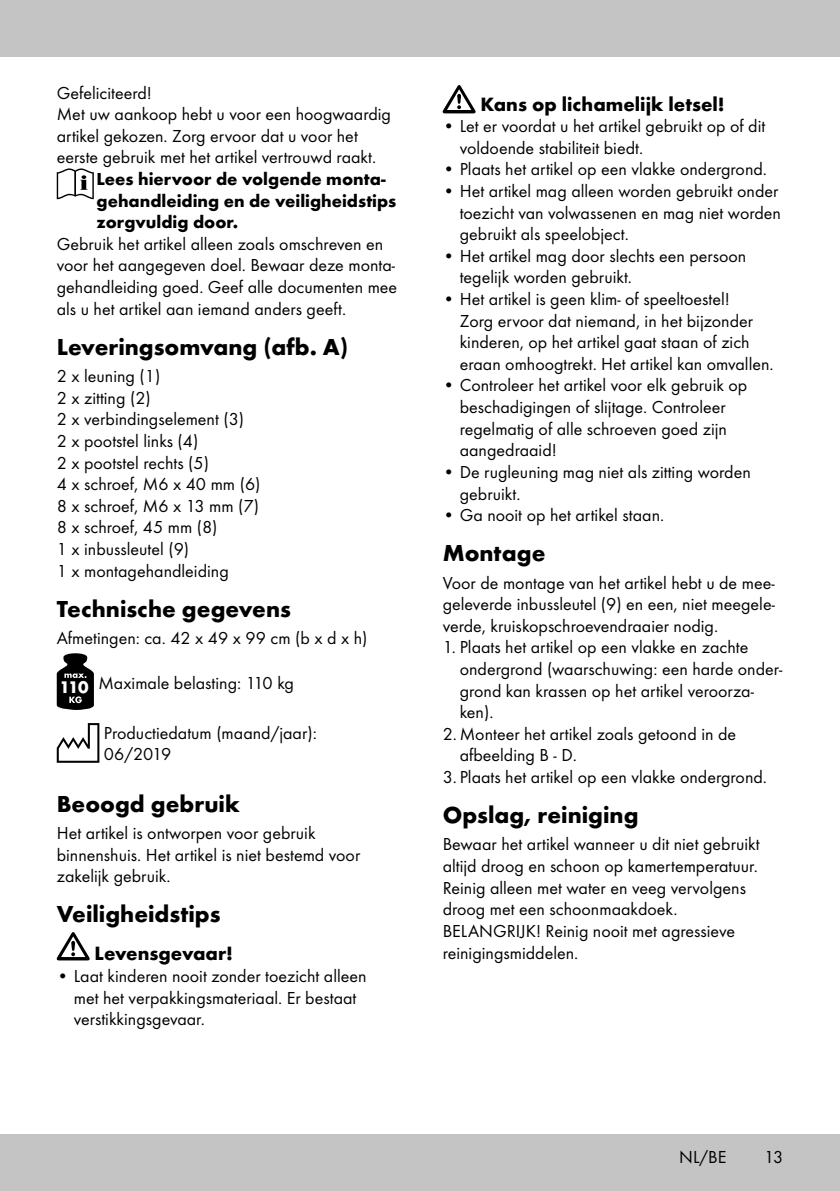
<style>
.page{position:relative;width:840px;height:1191px;background:#fff}
.page>*{position:absolute;margin:0;border:0;box-sizing:border-box;transform-origin:0 0}
.t1{font:700 24px "Futura TOT";color:#000}
.t2{font:700 20px "Futura TOT";color:#000}
.t3{font:18px/21.6px "Futura TOT Boo";color:#000}
.t4{font:700 18px/21.6px "Futura TOT";color:#000}
</style>
<div class="page">
<div style="left:0;top:1134px;width:839px;height:57px;background:#c5c4c4"></div>
<div style="left:0;top:0;width:839px;height:57px;background:#c5c4c4"></div>
<svg style="left:57px;top:168px;width:37px;height:31px"></svg>
<svg style="left:57px;top:653px;width:37px;height:57px"></svg>
<svg style="left:57px;top:723px;width:42px;height:39px"></svg>
<svg style="left:57px;top:932px;width:33px;height:28px"></svg>
<svg style="left:442px;top:85px;width:33px;height:28px"></svg>
<p class="t3" style="left:57px;top:82px;width:335px">Gefeliciteerd!<br>Met uw aankoop hebt u voor een hoogwaardig artikel gekozen. Zorg ervoor dat u voor het eerste gebruik met het artikel vertrouwd raakt.</p>
<p class="t4" style="left:96px;top:168px;width:301px">Lees hiervoor de volgende monta&shy;gehandleiding en de veiligheidstips zorgvuldig door.</p>
<p class="t3" style="left:57px;top:233px;width:342px">Gebruik het artikel alleen zoals omschreven en voor het aangegeven doel. Bewaar deze monta&shy;gehandleiding goed. Geef alle documenten mee als u het artikel aan iemand anders geeft.</p>
<h1 class="t1" style="left:57px;top:332px;width:293px">Leveringsomvang (afb. A)</h1>
<p class="t3" style="left:57px;top:365px;width:205px">2 x leuning (1)<br>2 x zitting (2)<br>2 x verbindingselement (3)<br>2 x pootstel links (4)<br>2 x pootstel rechts (5)<br>4 x schroef, M6 x 40 mm (6)<br>8 x schroef, M6 x 13 mm (7)<br>8 x schroef, 45 mm (8)<br>1 x inbussleutel (9)<br>1 x montagehandleiding</p>
<h1 class="t1" style="left:57px;top:594px;width:235px">Technische gegevens</h1>
<p class="t3" style="left:57px;top:627px;width:312px">Afmetingen: ca. 42 x 49 x 99 cm (b x d x h)</p>
<p class="t3" style="left:60px;top:672px;width:236px"><sub>110</sub> Maximale belasting: 110 kg</p>
<p class="t3" style="left:104px;top:721px;width:214px">Productiedatum (maand/jaar):<br>06/2019</p>
<h1 class="t1" style="left:57px;top:789px;width:184px">Beoogd gebruik</h1>
<p class="t3" style="left:57px;top:822px;width:305px">Het artikel is ontworpen voor gebruik binnenshuis. Het artikel is niet bestemd voor zakelijk gebruik.</p>
<h1 class="t1" style="left:57px;top:899px;width:165px">Veiligheidstips</h1>
<p class="t2" style="left:95px;top:941px;width:140px">Levensgevaar!</p>
<p class="t3" style="left:74px;top:965px;width:294px;text-indent:-17px">• Laat kinderen nooit zonder toezicht alleen met het verpakkingsmateriaal. Er bestaat verstikkingsgevaar.</p>
<p class="t2" style="left:480px;top:91px;width:245px">Kans op lichamelijk letsel!</p>
<p class="t3" style="left:459px;top:115px;width:307px;text-indent:-17px">• Let er voordat u het artikel gebruikt op of dit voldoende stabiliteit biedt.</p>
<p class="t3" style="left:442px;top:158px;width:325px">• Plaats het artikel op een vlakke ondergrond.</p>
<p class="t3" style="left:459px;top:180px;width:322px;text-indent:-17px">• Het artikel mag alleen worden gebruikt onder toezicht van volwassenen en mag niet worden gebruikt als speelobject.</p>
<p class="t3" style="left:459px;top:245px;width:288px;text-indent:-17px">• Het artikel mag door slechts een persoon tegelijk worden gebruikt.</p>
<p class="t3" style="left:459px;top:288px;width:315px;text-indent:-17px">• Het artikel is geen klim- of speeltoestel!<br>Zorg ervoor dat niemand, in het bijzonder kinderen, op het artikel gaat staan of zich eraan omhoogtrekt. Het artikel kan omvallen.</p>
<p class="t3" style="left:459px;top:374px;width:289px;text-indent:-17px">• Controleer het artikel voor elk gebruik op beschadigingen of slijtage. Controleer regelmatig of alle schroeven goed zijn aangedraaid!</p>
<p class="t3" style="left:459px;top:461px;width:292px;text-indent:-17px">• De rugleuning mag niet als zitting worden gebruikt.</p>
<p class="t3" style="left:442px;top:504px;width:223px">• Ga nooit op het artikel staan.</p>
<h1 class="t1" style="left:442px;top:538px;width:104px">Montage</h1>
<p class="t3" style="left:442px;top:571px;width:333px;text-align:justify">Voor de montage van het artikel hebt u de mee&shy;geleverde inbussleutel (9) en een, niet meegele&shy;verde, kruiskopschroevendraaier nodig.</p>
<p class="t3" style="left:459px;top:636px;width:324px;text-indent:-17px">1. Plaats het artikel op een vlakke en zachte ondergrond (waarschuwing: een harde onder&shy;grond kan krassen op het artikel veroorza&shy;ken).</p>
<p class="t3" style="left:459px;top:723px;width:278px;text-indent:-17px">2. Monteer het artikel zoals getoond in de afbeelding B - D.</p>
<p class="t3" style="left:442px;top:766px;width:325px">3. Plaats het artikel op een vlakke ondergrond.</p>
<h1 class="t1" style="left:442px;top:800px;width:197px">Opslag, reiniging</h1>
<p class="t3" style="left:442px;top:833px;width:318px">Bewaar het artikel wanneer u dit niet gebruikt altijd droog en schoon op kamertemperatuur.<br>Reinig alleen met water en veeg vervolgens droog met een schoonmaakdoek.<br>BELANGRIJK! Reinig nooit met agressieve reinigingsmiddelen.</p>
<p class="t3" style="left:678px;top:1146px;width:49px">NL/BE</p>
<p class="t3" style="left:763px;top:1146px;width:20px">13</p>
</div>
